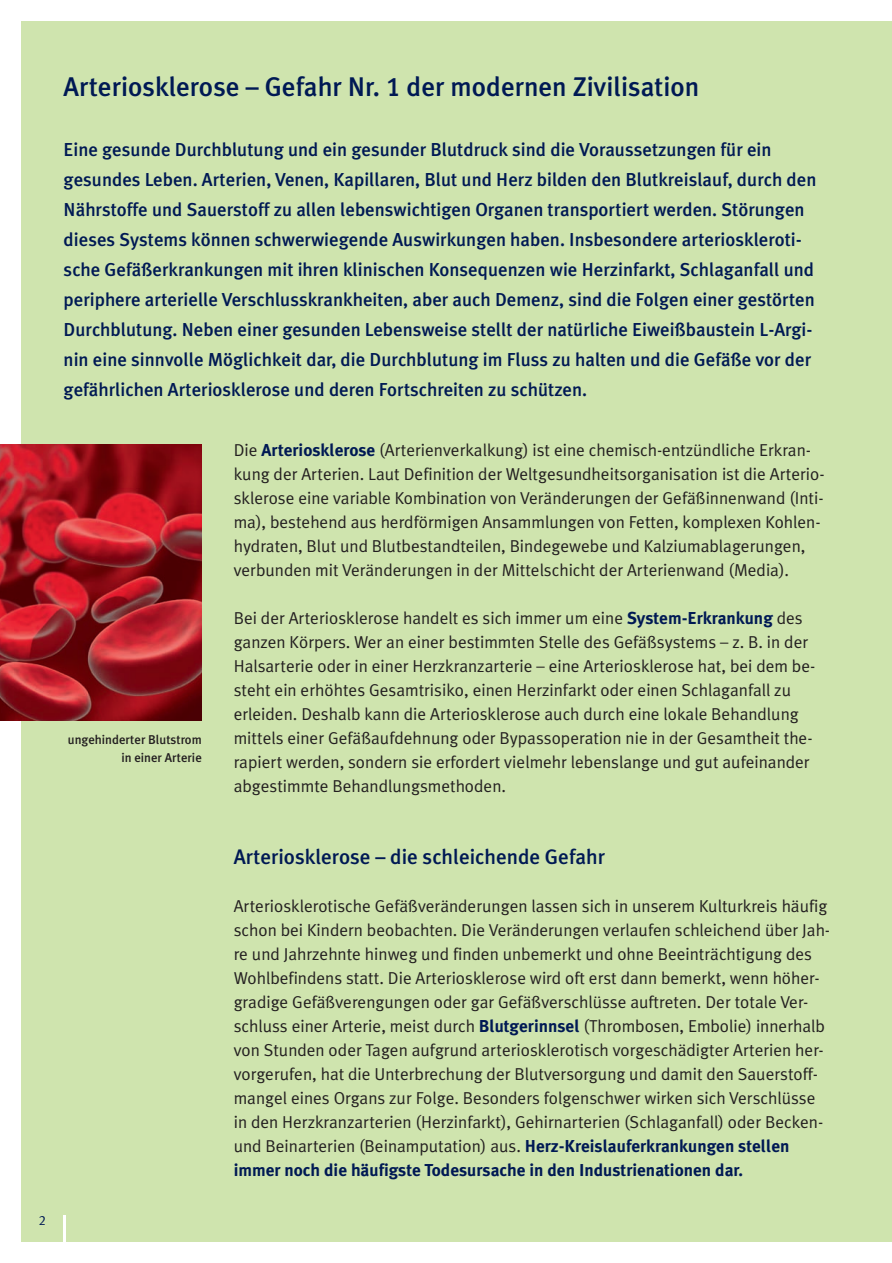
<style>
.page{position:relative;width:892px;height:1263px;background:#fff}
.page>*{position:absolute;margin:0;border:0;box-sizing:border-box;transform-origin:0 0}
.t1{font:500 27px "Meta Plus";color:#001954}
.t2{font:500 21px "Meta Plus";color:#001954}
.t3{font:500 18.75px/30px "Meta Plus";color:#001954}
.t4{font:17.25px/24px "Meta Plus Normal";color:#231f20}
.t5{font:700 17.25px "Meta Plus";color:#001954}
.t6{font:13.5px "Meta Plus Normal Caps";color:#001954}
.t7{font:500 12.75px/18px "Meta Plus";color:#231f20;text-align:right}
.s1{font-family:"Meta Plus Medium Caps";font-weight:400}
.s2{font-family:"Meta Plus";font-weight:700;color:#001954}
</style>
<div class="page">
<div style="left:21px;top:22px;width:871px;height:1220px;background:#cfe4ae"></div>
<img style="left:0;top:444px;width:202px;height:276px">
<hr style="left:64px;top:1215px;width:2px;height:48px;background:#fff">
<h1 class="t1" style="left:64px;top:76px;width:637px">Arteriosklerose – Gefahr Nr. <span class="s1">1</span> der modernen Zivilisation</h1>
<p class="t3" style="left:64px;top:136px;width:754px">Eine gesunde Durchblutung und ein gesunder Blutdruck sind die Voraussetzungen für ein gesundes Leben. Arterien, Venen, Kapillaren, Blut und Herz bilden den Blutkreislauf, durch den Nährstoffe und Sauerstoff zu allen lebenswichtigen Organen transportiert werden. Störungen dieses Systems können schwerwiegende Auswirkungen haben. Insbesondere arterioskleroti&shy;sche Gefäßerkrankungen mit ihren klinischen Konsequenzen wie Herzinfarkt, Schlaganfall und periphere arterielle Verschlusskrankheiten, aber auch Demenz, sind die Folgen einer gestörten Durchblutung. Neben einer gesunden Lebensweise stellt der natürliche Eiweißbaustein L-Argi&shy;nin eine sinnvolle Möglichkeit dar, die Durchblutung im Fluss zu halten und die Gefäße vor der gefährlichen Arteriosklerose und deren Fortschreiten zu schützen.</p>
<p class="t7" style="left:68px;top:732px;width:135px">ungehinderter Blutstrom in einer Arterie</p>
<p class="t4" style="left:234px;top:440px;width:592px">Die <span class="s2">Arteriosklerose</span> (Arterienverkalkung) ist eine chemisch-entzündliche Erkran&shy;kung der Arterien. Laut Definition der Weltgesundheitsorganisation ist die Arterio&shy;sklerose eine variable Kombination von Veränderungen der Gefäßinnenwand (Inti&shy;ma), bestehend aus herdförmigen Ansammlungen von Fetten, komplexen Kohlen&shy;hydraten, Blut und Blutbestandteilen, Bindegewebe und Kalziumablagerungen, verbunden mit Veränderungen in der Mittelschicht der Arterienwand (Media).</p>
<p class="t4" style="left:234px;top:608px;width:583px">Bei der Arteriosklerose handelt es sich immer um eine <span class="s2">System-Erkrankung</span> des ganzen Körpers. Wer an einer bestimmten Stelle des Gefäßsystems – z. B. in der Halsarterie oder in einer Herzkranzarterie – eine Arteriosklerose hat, bei dem be&shy;steht ein erhöhtes Gesamtrisiko, einen Herzinfarkt oder einen Schlaganfall zu erleiden. Deshalb kann die Arteriosklerose auch durch eine lokale Behandlung mittels einer Gefäßaufdehnung oder Bypassoperation nie in der Gesamtheit the&shy;rapiert werden, sondern sie erfordert vielmehr lebenslange und gut aufeinander abgestimmte Behandlungsmethoden.</p>
<p class="t6" style="left:39px;top:1212px;width:9px">2</p>
<p class="t2" style="left:234px;top:849px;width:373px">Arteriosklerose – die schleichende Gefahr</p>
<p class="t4" style="left:234px;top:896px;width:598px">Arteriosklerotische Gefäßveränderungen lassen sich in unserem Kulturkreis häufig schon bei Kindern beobachten. Die Veränderungen verlaufen schleichend über Jah&shy;re und Jahrzehnte hinweg und finden unbemerkt und ohne Beeinträchtigung des Wohlbefindens statt. Die Arteriosklerose wird oft erst dann bemerkt, wenn höher&shy;gradige Gefäßverengungen oder gar Gefäßverschlüsse auftreten. Der totale Ver&shy;schluss einer Arterie, meist durch <span class="s2">Blutgerinnsel</span> (Thrombosen, Embolie) innerhalb von Stunden oder Tagen aufgrund arteriosklerotisch vorgeschädigter Arterien her&shy;vorgerufen, hat die Unterbrechung der Blutversorgung und damit den Sauerstoff&shy;mangel eines Organs zur Folge. Besonders folgenschwer wirken sich Verschlüsse in den Herzkranzarterien (Herzinfarkt), Gehirnarterien (Schlaganfall) oder Becken&shy;und Beinarterien (Beinamputation) aus. <span class="s2">Herz-Kreislauferkrankungen stellen</span></p>
<p class="t5" style="left:234px;top:1164px;width:511px">immer noch die häufigste Todesursache in den Industrienationen dar.</p>
</div>
